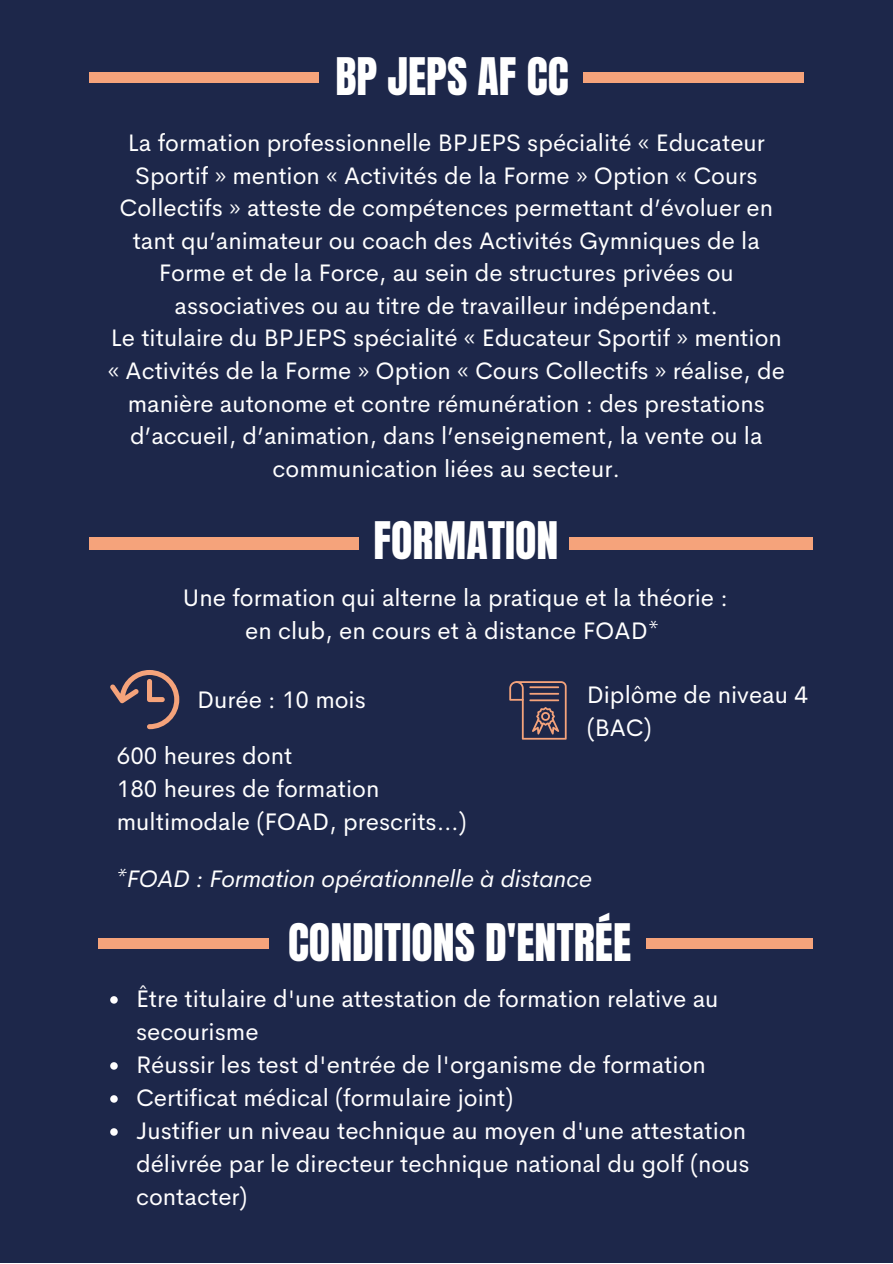
<style>
.page{position:relative;width:893px;height:1264px;background:#fff}
.page>*{position:absolute;margin:0;border:0;box-sizing:border-box;transform-origin:0 0}
.t1{font:43.95px "Anton";color:#fff}
.t2{font:24px/32.5px "Cerebri Sans";color:#fff}
.t3{font:24px/33px "Cerebri Sans";color:#fffeff}
.t4{font:italic 24px "Cerebri Sans";color:#fff}
</style>
<div class="page">
<div style="left:0;top:0;width:892px;height:1262px;background:#1d274a"></div>
<svg style="left:110px;top:670px;width:69px;height:59px"></svg>
<div style="left:89px;top:537px;width:723px;height:13px;background:#f5a37b"></div>
<div style="left:359px;top:518px;width:209px;height:45px;background:#1d274a"></div>
<svg style="left:110px;top:996px;width:8px;height:7px"></svg>
<svg style="left:110px;top:1062px;width:8px;height:7px"></svg>
<svg style="left:110px;top:1095px;width:8px;height:7px"></svg>
<svg style="left:110px;top:1128px;width:8px;height:7px"></svg>
<div style="left:98px;top:938px;width:714px;height:10px;background:#f5a37b"></div>
<div style="left:269px;top:921px;width:376px;height:44px;background:#1d274a"></div>
<div style="left:89px;top:72px;width:714px;height:10px;background:#f5a37b"></div>
<div style="left:319px;top:53px;width:264px;height:46px;background:#1d274a"></div>
<svg style="left:509px;top:681px;width:57px;height:58px"></svg>
<h1 class="t1" style="left:335px;top:54px;width:234px">BP JEPS AF CC</h1>
<p class="t2" style="left:108px;top:125px;width:678px;text-align:center">La formation professionnelle BPJEPS spécialité « Educateur Sportif » mention « Activités de la Forme » Option « Cours Collectifs » atteste de compétences permettant d’évoluer en tant qu’animateur ou coach des Activités Gymniques de la Forme et de la Force, au sein de structures privées ou associatives ou au titre de travailleur indépendant.<br>Le titulaire du BPJEPS spécialité « Educateur Sportif » mention « Activités de la Forme » Option « Cours Collectifs » réalise, de manière autonome et contre rémunération : des prestations d’accueil, d’animation, dans l’enseignement, la vente ou la communication liées au secteur.</p>
<h1 class="t1" style="left:373px;top:518px;width:186px">FORMATION</h1>
<p class="t2" style="left:183px;top:579px;width:546px;line-height:33px;text-align:center">Une formation qui alterne la pratique et la théorie : en club, en cours et à distance FOAD*</p>
<p class="t2" style="left:197px;top:681px;width:170px">Durée : 10 mois</p>
<p class="t2" style="left:117px;top:737px;width:351px;line-height:33px">600 heures dont<br>180 heures de formation multimodale (FOAD, prescrits…)</p>
<p class="t2" style="left:586px;top:676px;width:223px;line-height:33px">Diplôme de niveau 4 (BAC)</p>
<p class="t4" style="left:116px;top:859px;width:478px">*FOAD : Formation opérationnelle à distance</p>
<h1 class="t1" style="left:288px;top:920px;width:344px">CONDITIONS D'ENTRÉE</h1>
<p class="t3" style="left:136px;top:979px;width:615px">Être titulaire d'une attestation de formation relative au secourisme<br>Réussir les test d'entrée de l'organisme de formation Certificat médical (formulaire joint)<br>Justifier un niveau technique au moyen d'une attestation délivrée par le directeur technique national du golf (nous contacter)</p>
</div>
